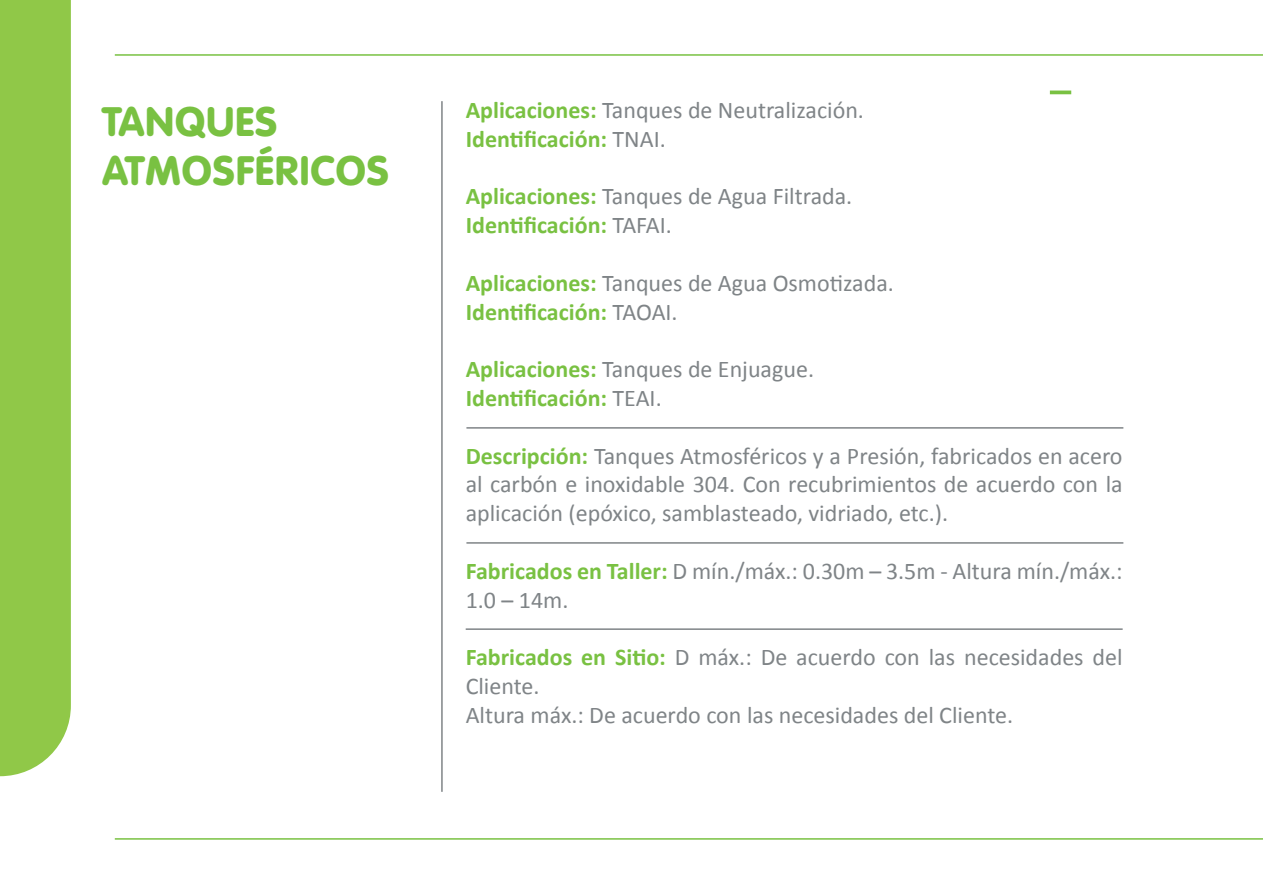
<style>
.page{position:relative;width:1263px;height:893px;background:#fff}
.page>*{position:absolute;margin:0;border:0;box-sizing:border-box;transform-origin:0 0}
.t1{font:900 40.5px "VAG Rounded";letter-spacing:.03em;color:#79c142}
.t2{font:24px/28.8px "Calibri";color:#7f8487}
.t3{font:700 24px "Calibri";color:#79c142}
.s1{font-weight:700;color:#79c142}
.s2{font-weight:400;color:#7f8487}
</style>
<div class="page">
<div style="left:0;top:0;width:71px;height:776px;background:#90c848"></div>
<hr style="left:115px;top:838px;width:1148px;height:2px;background:#79c142">
<hr style="left:115px;top:54px;width:1148px;height:2px;background:#79c142">
<hr style="left:441px;top:101px;width:2px;height:691px;background:#7f8487">
<hr style="left:1050px;top:91px;width:21px;height:3px;background:#79c142">
<hr style="left:466px;top:427px;width:657px;height:2px;background:#7f8487">
<hr style="left:466px;top:542px;width:657px;height:2px;background:#7f8487">
<hr style="left:466px;top:628px;width:657px;height:2px;background:#7f8487">
<p class="t1" style="left:102px;top:97px;width:176px">TANQUES</p>
<p class="t1" style="left:102px;top:146px;width:288px">ATMOSFÉRICOS</p>
<p class="t2" style="left:466px;top:94px;width:400px"><span class="s1">Aplicaciones:</span> Tanques de Neutralización.</p>
<p class="t3" style="left:466px;top:124px;width:202px">Identificación: <span class="s2">TNAI.</span></p>
<p class="t2" style="left:466px;top:181px;width:388px"><span class="s1">Aplicaciones:</span> Tanques de Agua Filtrada.</p>
<p class="t3" style="left:466px;top:210px;width:208px">Identificación: <span class="s2">TAFAI.</span></p>
<p class="t2" style="left:466px;top:267px;width:430px"><span class="s1">Aplicaciones:</span> Tanques de Agua Osmotizada.</p>
<p class="t3" style="left:466px;top:297px;width:213px">Identificación: <span class="s2">TAOAI.</span></p>
<p class="t2" style="left:466px;top:354px;width:350px"><span class="s1">Aplicaciones:</span> Tanques de Enjuague.</p>
<p class="t3" style="left:466px;top:383px;width:198px">Identificación: <span class="s2">TEAI.</span></p>
<p class="t2" style="left:466px;top:440px;width:658px;text-align:justify"><span class="s1">Descripción:</span> Tanques Atmosféricos y a Presión, fabricados en acero al carbón e inoxidable 304. Con recubrimientos de acuerdo con la aplicación (epóxico, samblasteado, vidriado, etc.).</p>
<p class="t2" style="left:466px;top:555px;width:658px"><span class="s1">Fabricados en Taller:</span> D mín./máx.: 0.30m – 3.5m - Altura mín./máx.:<br>1.0 – 14m.</p>
<p class="t2" style="left:466px;top:642px;width:658px"><span class="s1">Fabricados en Sitio:</span> D máx.: De acuerdo con las necesidades del<br>Cliente.</p>
<p class="t2" style="left:466px;top:699px;width:549px">Altura máx.: De acuerdo con las necesidades del Cliente.</p>
</div>
